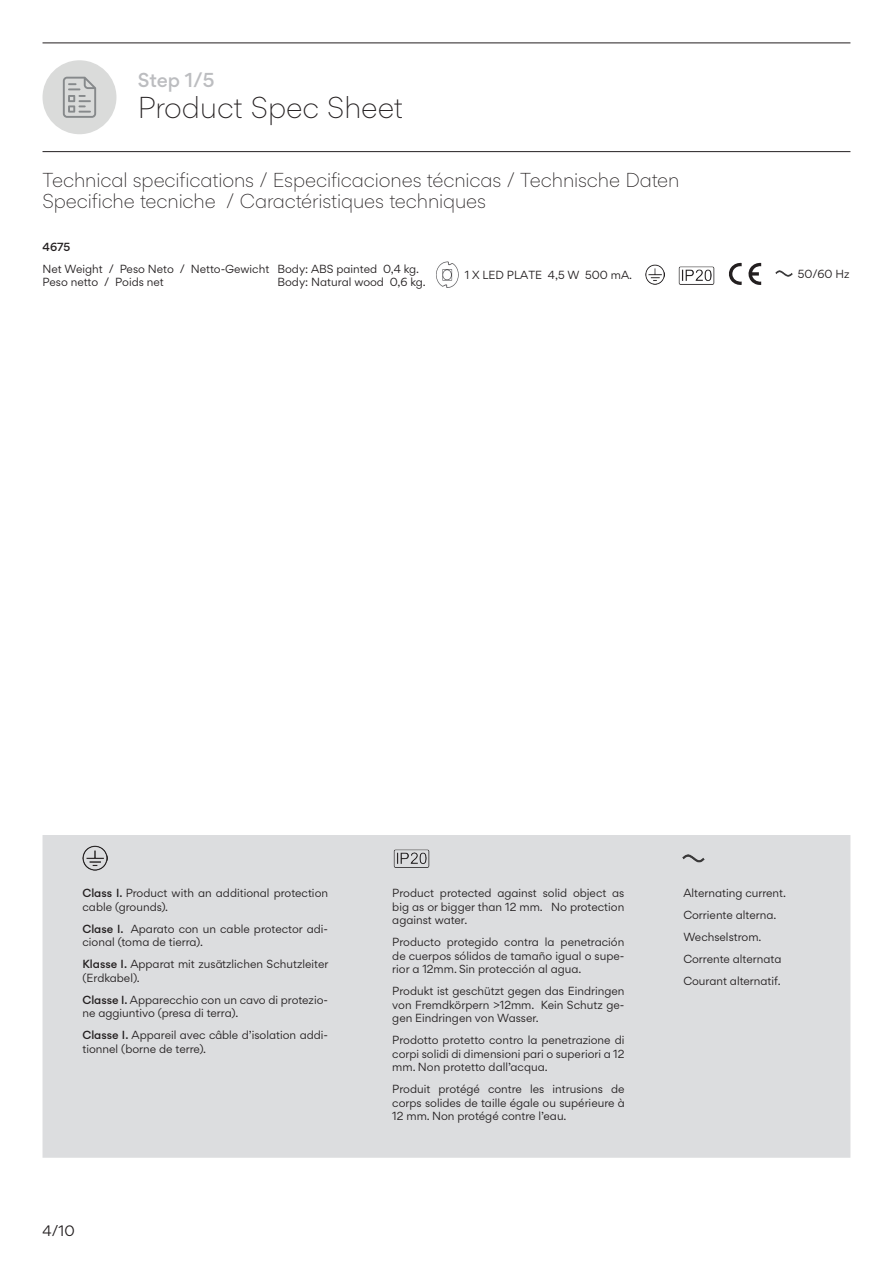
<style>
.page{position:relative;width:893px;height:1263px;background:#fff}
.page>*{position:absolute;margin:0;border:0;box-sizing:border-box;transform-origin:0 0}
.Texto_Ficha_Tripa_20{font:300 27px "Gordita";color:#231f20}
.t1{font:300 18px "Gordita";letter-spacing:-.005em;color:#231f20}
.Texto_Ficha_Tripa_20-2{font:500 18px "Gordita";color:#bcbdc0}
.t2{font:13.5px "Gordita";color:#231f20}
.t3{font:10.5px/13.5px "Gordita";color:#231f20}
.t4{font:500 10.5px "Gordita";color:#231f20}
.s1{font-weight:500}
</style>
<div class="page">
<hr style="left:43px;top:43px;width:807px;height:1px;background:#231f20">
<div style="left:43px;top:60px;width:73px;height:74px;background:#dadbda;border-radius:50%"></div>
<svg style="left:63px;top:77px;width:33px;height:41px"></svg>
<div style="left:43px;top:835px;width:807px;height:323px;background:#dcdddf"></div>
<img style="left:83px;top:846px;width:25px;height:24px">
<img style="left:394px;top:849px;width:35px;height:18px">
<img style="left:683px;top:854px;width:22px;height:8px">
<hr style="left:43px;top:151px;width:807px;height:1px;background:#231f20">
<img style="left:645px;top:265px;width:20px;height:20px">
<img style="left:679px;top:267px;width:36px;height:18px">
<img style="left:776px;top:271px;width:16px;height:6px">
<svg style="left:748px;top:263px;width:13px;height:22px"></svg>
<svg style="left:729px;top:263px;width:13px;height:22px"></svg>
<img style="left:436px;top:261px;width:23px;height:27px">
<p class="Texto_Ficha_Tripa_20-2" style="left:138px;top:66px;width:78px">Step 1/5</p>
<p class="Texto_Ficha_Tripa_20" style="left:138px;top:88px;width:267px">Product Spec Sheet</p>
<p class="t1" style="left:43px;top:167px;width:638px">Technical specifications / Especificaciones técnicas / Technische Daten</p>
<p class="t1" style="left:43px;top:188px;width:445px">Specifiche tecniche / Caractéristiques techniques</p>
<p class="t4" style="left:43px;top:240px;width:29px">4675</p>
<p class="t3" style="left:43px;top:261px;width:228px">Net Weight / Peso Neto / Netto-Gewicht</p>
<p class="t3" style="left:43px;top:275px;width:123px">Peso netto / Poids net</p>
<p class="t3" style="left:277px;top:261px;width:143px">Body: ABS painted 0,4 kg.</p>
<p class="t3" style="left:277px;top:275px;width:150px">Body: Natural wood 0,6 kg.</p>
<p class="t3" style="left:465px;top:268px;width:169px">1 X LED PLATE 4,5 W 500 mA.</p>
<p class="t3" style="left:798px;top:267px;width:53px">50/60 Hz</p>
<p class="t3" style="left:82px;top:886px;width:247px"><span class="s1">Class I.</span> Product with an additional protection cable (grounds).</p>
<p class="t3" style="left:82px;top:922px;width:247px"><span class="s1">Clase I.</span> Aparato con un cable protector adi&shy;cional (toma de tierra).</p>
<p class="t3" style="left:82px;top:957px;width:247px"><span class="s1">Klasse I.</span> Apparat mit zusätzlichen Schutzleiter (Erdkabel).</p>
<p class="t3" style="left:82px;top:993px;width:247px"><span class="s1">Classe I.</span> Apparecchio con un cavo di protezio&shy;ne aggiuntivo (presa di terra).</p>
<p class="t3" style="left:82px;top:1028px;width:247px"><span class="s1">Classe I.</span> Appareil avec câble d’isolation addi&shy;tionnel (borne de terre).</p>
<p class="t2" style="left:43px;top:1220px;width:34px">4/10</p>
<p class="t3" style="left:392px;top:886px;width:234px;text-align:justify">Product protected against solid object as big as or bigger than 12 mm. No protection against water.</p>
<p class="t3" style="left:392px;top:935px;width:234px;text-align:justify">Producto protegido contra la penetración de cuerpos sólidos de tamaño igual o supe&shy;rior a 12mm. Sin protección al agua.</p>
<p class="t3" style="left:392px;top:984px;width:234px;text-align:justify">Produkt ist geschützt gegen das Eindringen von Fremdkörpern &gt;12mm. Kein Schutz ge&shy;gen Eindringen von Wasser.</p>
<p class="t3" style="left:392px;top:1033px;width:234px;text-align:justify">Prodotto protetto contro la penetrazione di corpi solidi di dimensioni pari o superiori a 12 mm. Non protetto dall’acqua.</p>
<p class="t3" style="left:392px;top:1082px;width:234px;text-align:justify">Produit protégé contre les intrusions de corps solides de taille égale ou supérieure à 12 mm. Non protégé contre l’eau.</p>
<p class="t3" style="left:683px;top:886px;width:104px">Alternating current.</p>
<p class="t3" style="left:683px;top:908px;width:95px">Corriente alterna.</p>
<p class="t3" style="left:683px;top:930px;width:80px">Wechselstrom.</p>
<p class="t3" style="left:683px;top:952px;width:100px">Corrente alternata</p>
<p class="t3" style="left:683px;top:974px;width:99px">Courant alternatif.</p>
</div>
